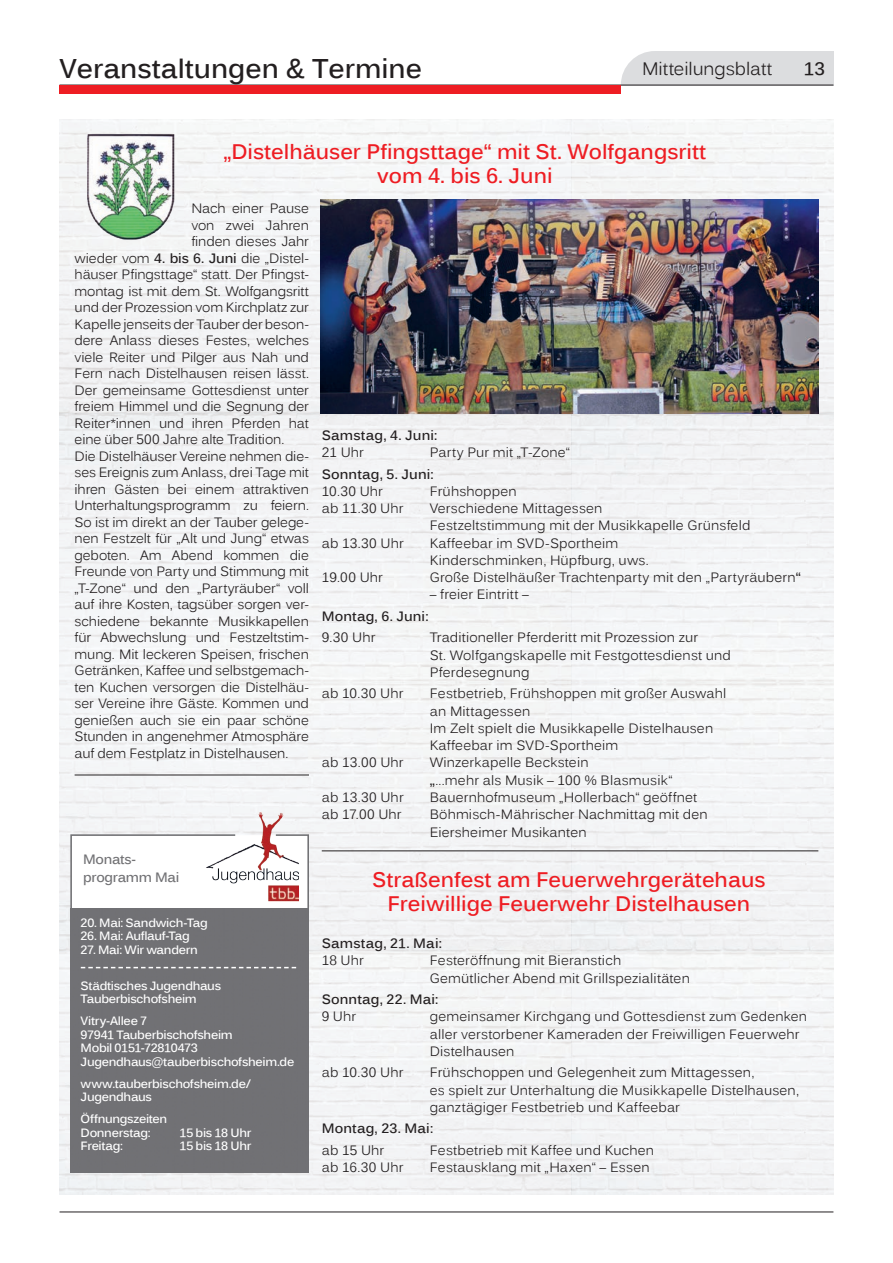
<style>
.page{position:relative;width:893px;height:1263px;background:#fff}
.page>*{position:absolute;margin:0;border:0;box-sizing:border-box;transform-origin:0 0}
.t1{font:700 27px "Kalinga";color:#231f20}
.t2{font:700 21px/24px "Kalinga";color:#ee1d23;text-align:center}
.t3{font:18px "Kalinga";letter-spacing:-.005em;color:#231f20}
.t4{font:700 18px "Kalinga";color:#231f20}
.t5{font:13.5px/17.2px "Kalinga";letter-spacing:.005em;color:#231f20}
.t6{font:700 13.5px "Kalinga";letter-spacing:.01em;color:#231f20}
.t7{font:13.5px "Kalinga";letter-spacing:-.015em;color:#231f20}
.t8{font:700 13.5px/18px "Kalinga";letter-spacing:-.02em;color:#727275}
.t9{font:700 12px/13.5px "Kalinga";letter-spacing:-.025em;color:#fff}
.s1{font-weight:700}
</style>
<div class="page">
<hr style="left:60px;top:1211px;width:773px;height:1px;background:#231f20">
<svg style="left:60px;top:51px;width:773px;height:43px"></svg>
<img style="left:59px;top:119px;width:774px;height:1076px">
<svg style="left:70px;top:833px;width:240px;height:280px"></svg>
<div style="left:70px;top:908px;width:239px;height:264px;background:#717174"></div>
<img style="left:204px;top:812px;width:95px;height:89px">
<svg style="left:81px;top:967px;width:215px;height:1px"></svg>
<img style="left:321px;top:200px;width:497px;height:213px">
<hr style="left:75px;top:775px;width:234px;height:1px;background:#231f20">
<hr style="left:322px;top:850px;width:496px;height:1px;background:#231f20">
<img style="left:88px;top:135px;width:86px;height:105px">
<h1 class="t1" style="left:60px;top:51px;width:364px">Veranstaltungen &amp; Termine</h1>
<h3 class="t3" style="left:642px;top:57px;width:132px">Mitteilungsblatt</h3>
<h3 class="t4" style="left:804px;top:57px;width:22px">13</h3>
<h2 class="t2" style="left:223px;top:142px;width:484px">„Distelhäuser Pfingsttage“ mit St. Wolfgangsritt vom 4. bis 6. Juni</h2>
<p class="t5" style="left:191px;top:201px;width:119px">Nach einer Pause</p>
<p class="t5" style="left:191px;top:218px;width:119px">von zwei Jahren</p>
<p class="t5" style="left:191px;top:234px;width:119px">finden dieses Jahr</p>
<p class="t5" style="left:75px;top:251px;width:236px">wieder vom <span class="s1">4. bis 6. Juni</span> die „Distel-</p>
<p class="t5" style="left:75px;top:267px;width:236px">häuser Pfingsttage“ statt. Der Pfingst-</p>
<p class="t5" style="left:75px;top:284px;width:236px">montag ist mit dem St. Wolfgangsritt</p>
<p class="t5" style="left:75px;top:300px;width:236px">und der Prozession vom Kirchplatz zur</p>
<p class="t5" style="left:75px;top:317px;width:236px">Kapelle jenseits der Tauber der beson-</p>
<p class="t5" style="left:75px;top:333px;width:236px">dere Anlass dieses Festes, welches</p>
<p class="t5" style="left:75px;top:350px;width:236px">viele Reiter und Pilger aus Nah und</p>
<p class="t5" style="left:75px;top:366px;width:236px">Fern nach Distelhausen reisen lässt.</p>
<p class="t5" style="left:75px;top:383px;width:236px">Der gemeinsame Gottesdienst unter</p>
<p class="t5" style="left:75px;top:399px;width:236px">freiem Himmel und die Segnung der</p>
<p class="t5" style="left:75px;top:416px;width:236px">Reiter*innen und ihren Pferden hat</p>
<p class="t5" style="left:75px;top:432px;width:211px">eine über 500 Jahre alte Tradition.</p>
<p class="t5" style="left:75px;top:449px;width:236px">Die Distelhäuser Vereine nehmen die-</p>
<p class="t5" style="left:75px;top:465px;width:236px">ses Ereignis zum Anlass, drei Tage mit</p>
<p class="t5" style="left:75px;top:482px;width:236px">ihren Gästen bei einem attraktiven</p>
<p class="t5" style="left:75px;top:498px;width:236px">Unterhaltungsprogramm zu feiern.</p>
<p class="t5" style="left:75px;top:515px;width:236px">So ist im direkt an der Tauber gelege-</p>
<p class="t5" style="left:75px;top:531px;width:236px">nen Festzelt für „Alt und Jung“ etwas</p>
<p class="t5" style="left:75px;top:548px;width:236px">geboten. Am Abend kommen die</p>
<p class="t7" style="left:75px;top:563px;width:236px">Freunde von Party und Stimmung mit</p>
<p class="t5" style="left:75px;top:581px;width:236px">„T-Zone“ und den „Partyräuber“ voll</p>
<p class="t5" style="left:75px;top:597px;width:236px">auf ihre Kosten, tagsüber sorgen ver-</p>
<p class="t5" style="left:75px;top:614px;width:236px">schiedene bekannte Musikkapellen</p>
<p class="t5" style="left:75px;top:630px;width:236px">für Abwechslung und Festzeltstim-</p>
<p class="t5" style="left:75px;top:647px;width:236px">mung. Mit leckeren Speisen, frischen</p>
<p class="t5" style="left:75px;top:663px;width:236px">Getränken, Kaffee und selbstgemach-</p>
<p class="t5" style="left:75px;top:680px;width:236px">ten Kuchen versorgen die Distelhäu-</p>
<p class="t5" style="left:75px;top:696px;width:236px">ser Vereine ihre Gäste. Kommen und</p>
<p class="t5" style="left:75px;top:713px;width:236px">genießen auch sie ein paar schöne</p>
<p class="t5" style="left:75px;top:729px;width:236px">Stunden in angenehmer Atmosphäre</p>
<p class="t5" style="left:75px;top:746px;width:215px">auf dem Festplatz in Distelhausen.</p>
<p class="t8" style="left:83px;top:851px;width:98px">Monats&shy;programm Mai</p>
<p class="t9" style="left:81px;top:917px;width:129px">20. Mai: Sandwich-Tag</p>
<p class="t9" style="left:81px;top:930px;width:111px">26. Mai: Auflauf-Tag</p>
<p class="t9" style="left:81px;top:944px;width:119px">27. Mai: Wir wandern</p>
<p class="t9" style="left:81px;top:980px;width:142px">Städtisches Jugendhaus<br>Tauberbischofsheim</p>
<p class="t9" style="left:81px;top:1015px;width:215px">Vitry-Allee 7<br>97941 Tauberbischofsheim<br>Mobil 0151-72810473<br>Jugendhaus@tauberbischofsheim.de</p>
<p class="t9" style="left:81px;top:1078px;width:172px">www.tauberbischofsheim.de/<br>Jugendhaus</p>
<p class="t9" style="left:81px;top:1113px;width:88px">Öffnungszeiten<br>Donnerstag:</p>
<p class="t9" style="left:180px;top:1127px;width:73px">15 bis 18 Uhr</p>
<p class="t9" style="left:81px;top:1140px;width:44px">Freitag:</p>
<p class="t9" style="left:180px;top:1140px;width:73px">15 bis 18 Uhr</p>
<p class="t6" style="left:322px;top:426px;width:117px">Samstag, 4. Juni:</p>
<p class="t5" style="left:322px;top:445px;width:44px">21 Uhr</p>
<p class="t5" style="left:430px;top:445px;width:142px">Party Pur mit „T-Zone“</p>
<p class="t6" style="left:322px;top:465px;width:113px">Sonntag, 5. Juni:</p>
<p class="t5" style="left:322px;top:484px;width:63px">10.30 Uhr</p>
<p class="t5" style="left:430px;top:484px;width:88px">Frühshoppen</p>
<p class="t5" style="left:322px;top:501px;width:83px">ab 11.30 Uhr</p>
<p class="t5" style="left:430px;top:501px;width:322px">Verschiedene Mittagessen<br>Festzeltstimmung mit der Musikkapelle Grünsfeld</p>
<p class="t5" style="left:322px;top:536px;width:83px">ab 13.30 Uhr</p>
<p class="t5" style="left:430px;top:536px;width:220px">Kaffeebar im SVD-Sportheim<br>Kinderschminken, Hüpfburg, uws.</p>
<p class="t5" style="left:322px;top:570px;width:63px">19.00 Uhr</p>
<p class="t5" style="left:430px;top:570px;width:373px">Große Distelhäußer Trachtenparty mit den „Partyräubern<span class="s1">“</span></p>
<p class="t5" style="left:430px;top:587px;width:101px">– freier Eintritt –</p>
<p class="t6" style="left:322px;top:607px;width:108px">Montag, 6. Juni:</p>
<p class="t5" style="left:322px;top:630px;width:55px">9.30 Uhr</p>
<p class="t5" style="left:430px;top:630px;width:303px">Traditioneller Pferderitt mit Prozession zur<br>St. Wolfgangskapelle mit Festgottesdienst und<br>Pferdesegnung</p>
<p class="t5" style="left:322px;top:686px;width:83px">ab 10.30 Uhr</p>
<p class="t5" style="left:430px;top:686px;width:298px">Festbetrieb, Frühshoppen mit großer Auswahl an Mittagessen<br>Im Zelt spielt die Musikkapelle Distelhausen Kaffeebar im SVD-Sportheim</p>
<p class="t5" style="left:322px;top:755px;width:83px">ab 13.00 Uhr</p>
<p class="t5" style="left:430px;top:755px;width:244px">Winzerkapelle Beckstein<br><span class="s1">„</span>...mehr als Musik – 100 % Blasmusik“</p>
<p class="t5" style="left:322px;top:790px;width:83px">ab 13.30 Uhr</p>
<p class="t5" style="left:430px;top:790px;width:269px">Bauernhofmuseum „Hollerbach“ geöffnet</p>
<p class="t5" style="left:322px;top:807px;width:81px">ab 17.00 Uhr</p>
<p class="t5" style="left:430px;top:807px;width:279px">Böhmisch-Mährischer Nachmittag mit den<br>Eiersheimer Musikanten</p>
<h2 class="t2" style="left:372px;top:870px;width:395px">Straßenfest am Feuerwehrgerätehaus<br>Freiwillige Feuerwehr Distelhausen</h2>
<p class="t6" style="left:322px;top:934px;width:122px">Samstag, 21. Mai:</p>
<p class="t5" style="left:322px;top:953px;width:44px">18 Uhr</p>
<p class="t5" style="left:430px;top:953px;width:262px">Festeröffnung mit Bieranstich<br>Gemütlicher Abend mit Grillspezialitäten</p>
<p class="t6" style="left:322px;top:990px;width:118px">Sonntag, 22. Mai:</p>
<p class="t5" style="left:322px;top:1009px;width:36px">9 Uhr</p>
<p class="t5" style="left:430px;top:1009px;width:379px">gemeinsamer Kirchgang und Gottesdienst zum Gedenken aller verstorbener Kameraden der Freiwilligen Feuerwehr<br>Distelhausen</p>
<p class="t5" style="left:322px;top:1065px;width:83px">ab 10.30 Uhr</p>
<p class="t5" style="left:430px;top:1065px;width:371px">Frühschoppen und Gelegenheit zum Mittagessen,<br>es spielt zur Unterhaltung die Musikkapelle Distelhausen, ganztägiger Festbetrieb und Kaffeebar</p>
<p class="t6" style="left:322px;top:1120px;width:113px">Montag, 23. Mai:</p>
<p class="t5" style="left:322px;top:1143px;width:64px">ab 15 Uhr</p>
<p class="t5" style="left:430px;top:1143px;width:226px">Festbetrieb mit Kaffee und Kuchen</p>
<p class="t5" style="left:322px;top:1160px;width:83px">ab 16.30 Uhr</p>
<p class="t5" style="left:430px;top:1160px;width:221px">Festausklang mit „Haxen“ – Essen</p>
</div>
